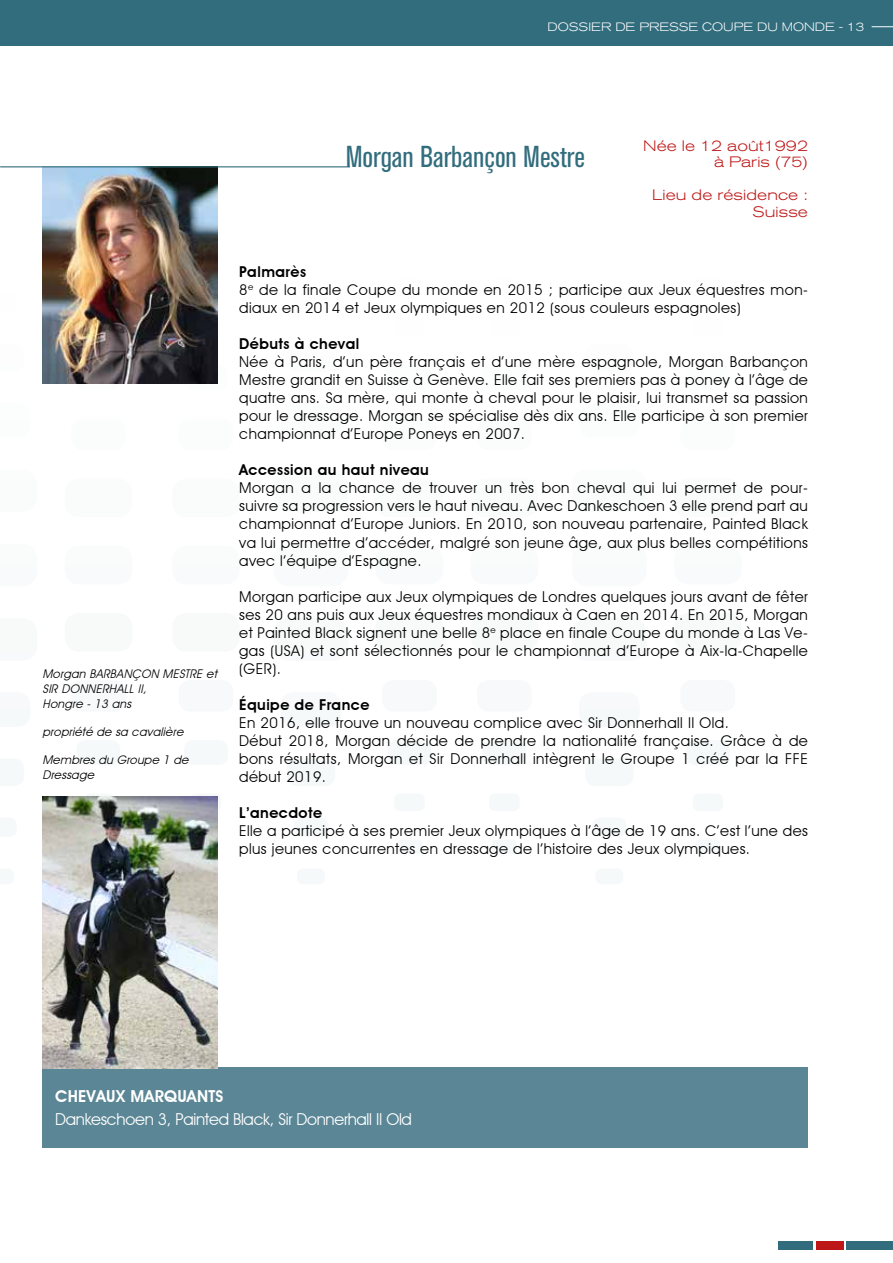
<style>
.page{position:relative;width:893px;height:1263px;background:#fff}
.page>*{position:absolute;margin:0;border:0;box-sizing:border-box;transform-origin:0 0}
.t1{font:condensed 30px "Akzidenz Grotesk BQ";color:#326d7d}
.t2{font:16.5px "Advantage";letter-spacing:-.02em;color:#fff}
.t3{font:600 16.5px "Advantage";letter-spacing:.01em;color:#fff}
.t4{font:15px/18px "Advantage";letter-spacing:.03em;color:#000}
.t5{font:600 15px "Advantage";letter-spacing:.03em;color:#000}
.t6{font:300 expanded 15px/16.5px "Akzidenz Grotesk BQ";letter-spacing:.01em;color:#be1717;text-align:right}
.t7{font:italic 12px/15px "Advantage";color:#000}
.t8{font:300 expanded 12px "Akzidenz Grotesk BQ";color:#fff}
.s1{font-weight:600}
</style>
<div class="page">
<div style="left:0;top:0;width:893px;height:45px;background:#326d7d"></div>
<div style="left:847px;top:1241px;width:46px;height:8px;background:#326d7d"></div>
<div style="left:816px;top:1241px;width:28px;height:8px;background:#be1717"></div>
<div style="left:779px;top:1241px;width:34px;height:8px;background:#326d7d"></div>
<svg style="left:872px;top:26px;width:21px;height:1px"></svg>
<div style="left:273px;top:469px;width:75px;height:43px;background:#fafcfc;border-radius:16px"></div>
<div style="left:572px;top:469px;width:75px;height:43px;background:#fafcfc;border-radius:16px"></div>
<div style="left:172px;top:478px;width:68px;height:39px;background:#fafcfc;border-radius:14px"></div>
<div style="left:470px;top:478px;width:68px;height:39px;background:#fafcfc;border-radius:14px"></div>
<div style="left:65px;top:478px;width:67px;height:39px;background:#fafcfc;border-radius:14px"></div>
<div style="left:376px;top:478px;width:67px;height:39px;background:#fafcfc;border-radius:14px"></div>
<div style="left:674px;top:478px;width:68px;height:39px;background:#fafcfc;border-radius:14px"></div>
<div style="left:273px;top:544px;width:75px;height:42px;background:#fafbfb;border-radius:16px"></div>
<div style="left:572px;top:544px;width:75px;height:42px;background:#fafbfb;border-radius:16px"></div>
<div style="left:172px;top:546px;width:68px;height:38px;background:#fafbfb;border-radius:14px"></div>
<div style="left:470px;top:546px;width:68px;height:38px;background:#fafbfb;border-radius:14px"></div>
<div style="left:65px;top:546px;width:67px;height:38px;background:#fafbfb;border-radius:14px"></div>
<div style="left:376px;top:546px;width:67px;height:38px;background:#fafbfb;border-radius:14px"></div>
<div style="left:674px;top:546px;width:68px;height:38px;background:#fafbfb;border-radius:14px"></div>
<div style="left:273px;top:618px;width:75px;height:43px;background:#f8fafa;border-radius:16px"></div>
<div style="left:572px;top:618px;width:75px;height:43px;background:#f8fafa;border-radius:16px"></div>
<div style="left:172px;top:613px;width:68px;height:39px;background:#f8fafa;border-radius:14px"></div>
<div style="left:470px;top:613px;width:68px;height:39px;background:#f8fafa;border-radius:14px"></div>
<div style="left:65px;top:613px;width:67px;height:39px;background:#f8fafa;border-radius:14px"></div>
<div style="left:376px;top:613px;width:67px;height:39px;background:#f8fafa;border-radius:14px"></div>
<div style="left:674px;top:613px;width:68px;height:39px;background:#f8fafa;border-radius:14px"></div>
<div style="left:281px;top:692px;width:60px;height:35px;background:#f6f9f9;border-radius:13px"></div>
<div style="left:579px;top:692px;width:61px;height:35px;background:#f6f9f9;border-radius:13px"></div>
<div style="left:179px;top:680px;width:54px;height:31px;background:#f7f9fa;border-radius:12px"></div>
<div style="left:477px;top:680px;width:55px;height:31px;background:#f7f9fa;border-radius:12px"></div>
<div style="left:71px;top:680px;width:55px;height:31px;background:#f7f9fa;border-radius:12px"></div>
<div style="left:382px;top:680px;width:55px;height:31px;background:#f7f9fa;border-radius:12px"></div>
<div style="left:680px;top:680px;width:55px;height:31px;background:#f7f9fa;border-radius:12px"></div>
<div style="left:287px;top:758px;width:48px;height:28px;background:#f6f9f9;border-radius:10px"></div>
<div style="left:585px;top:758px;width:49px;height:28px;background:#f6f9f9;border-radius:10px"></div>
<div style="left:184px;top:740px;width:44px;height:25px;background:#f6f9f9;border-radius:9px"></div>
<div style="left:482px;top:740px;width:44px;height:25px;background:#f6f9f9;border-radius:9px"></div>
<div style="left:77px;top:740px;width:43px;height:25px;background:#f6f9f9;border-radius:9px"></div>
<div style="left:387px;top:740px;width:44px;height:25px;background:#f6f9f9;border-radius:9px"></div>
<div style="left:686px;top:740px;width:44px;height:25px;background:#f6f9f9;border-radius:9px"></div>
<div style="left:294px;top:817px;width:34px;height:20px;background:#f6f9f9;border-radius:8px"></div>
<div style="left:592px;top:817px;width:34px;height:20px;background:#f6f9f9;border-radius:8px"></div>
<div style="left:191px;top:793px;width:30px;height:18px;background:linear-gradient(to right,#f6f9f9,#f6f9f9);border-radius:6px"></div>
<div style="left:489px;top:793px;width:31px;height:18px;background:#f6f9f9;border-radius:6px"></div>
<svg style="left:83px;top:793px;width:31px;height:18px"></svg>
<div style="left:394px;top:793px;width:31px;height:18px;background:#f6f9f9;border-radius:6px"></div>
<div style="left:692px;top:793px;width:31px;height:18px;background:#f6f9f9;border-radius:6px"></div>
<div style="left:297px;top:868px;width:28px;height:16px;background:#f6f9f9;border-radius:6px"></div>
<div style="left:595px;top:868px;width:28px;height:16px;background:#f6f9f9;border-radius:6px"></div>
<div style="left:193px;top:839px;width:26px;height:15px;background:#fafbfb;border-radius:5px"></div>
<div style="left:492px;top:839px;width:25px;height:15px;background:#f6f9f9;border-radius:5px"></div>
<div style="left:397px;top:839px;width:25px;height:15px;background:#f6f9f9;border-radius:5px"></div>
<div style="left:695px;top:839px;width:25px;height:15px;background:#f6f9f9;border-radius:5px"></div>
<svg style="left:184px;top:365px;width:44px;height:25px"></svg>
<svg style="left:77px;top:365px;width:43px;height:25px"></svg>
<div style="left:179px;top:419px;width:54px;height:31px;background:#fbfcfc;border-radius:12px"></div>
<div style="left:477px;top:419px;width:55px;height:31px;background:#fbfcfc;border-radius:12px"></div>
<div style="left:71px;top:419px;width:55px;height:31px;background:#fbfcfc;border-radius:12px"></div>
<div style="left:382px;top:419px;width:55px;height:31px;background:#fbfcfc;border-radius:12px"></div>
<div style="left:680px;top:419px;width:55px;height:31px;background:#fbfcfc;border-radius:12px"></div>
<div style="left:43px;top:1067px;width:765px;height:81px;background:#5b8695"></div>
<img style="left:43px;top:167px;width:175px;height:216px">
<img style="left:43px;top:797px;width:175px;height:272px">
<hr style="left:0;top:166px;width:350px;height:1px;background:#326d7d">
<p class="t8" style="left:548px;top:20px;width:318px">DOSSIER DE PRESSE COUPE DU MONDE - 13</p>
<p class="t7" style="left:43px;top:666px;width:179px">Morgan BARBANÇON MESTRE et<br>SIR DONNERHALL II,<br>Hongre - 13 ans</p>
<p class="t7" style="left:43px;top:724px;width:145px">propriété de sa cavalière</p>
<p class="t7" style="left:43px;top:752px;width:150px">Membres du Groupe 1 de<br>Dressage</p>
<h1 class="t1" style="left:346px;top:140px;width:241px">Morgan Barbançon Mestre</h1>
<p class="t6" style="left:643px;top:137px;width:166px">Née le 12 août1992 à Paris (75)</p>
<p class="t6" style="left:652px;top:187px;width:157px">Lieu de résidence :<br>Suisse</p>
<p class="t4" style="left:239px;top:263px;width:570px"><span class="s1">Palmarès<br></span>8<sup>e</sup> de la finale Coupe du monde en 2015 ; participe aux Jeux équestres mon&shy;diaux en 2014 et Jeux olympiques en 2012 (sous couleurs espagnoles)</p>
<p class="t5" style="left:239px;top:335px;width:122px">Débuts à cheval</p>
<p class="t4" style="left:239px;top:353px;width:570px;text-align:justify">Née à Paris, d’un père français et d’une mère espagnole, Morgan Barbançon Mestre grandit en Suisse à Genève. Elle fait ses premiers pas à poney à l’âge de quatre ans. Sa mère, qui monte à cheval pour le plaisir, lui transmet sa passion pour le dressage. Morgan se spécialise dès dix ans. Elle participe à son premier championnat d’Europe Poneys en 2007.</p>
<p class="t5" style="left:239px;top:461px;width:191px">Accession au haut niveau</p>
<p class="t4" style="left:239px;top:479px;width:570px;text-align:justify">Morgan a la chance de trouver un très bon cheval qui lui permet de pour&shy;suivre sa progression vers le haut niveau. Avec Dankeschoen 3 elle prend part au championnat d’Europe Juniors. En 2010, son nouveau partenaire, Painted Black va lui permettre d’accéder, malgré son jeune âge, aux plus belles compétitions avec l’équipe d’Espagne.</p>
<p class="t4" style="left:239px;top:587px;width:570px;text-align:justify">Morgan participe aux Jeux olympiques de Londres quelques jours avant de fêter ses 20 ans puis aux Jeux équestres mondiaux à Caen en 2014. En 2015, Morgan et Painted Black signent une belle 8<sup>e</sup> place en finale Coupe du monde à Las Ve&shy;gas (USA) et sont sélectionnés pour le championnat d’Europe à Aix-la-Chapelle (GER).</p>
<p class="t5" style="left:239px;top:695px;width:132px">Équipe de France</p>
<p class="t4" style="left:239px;top:713px;width:570px">En 2016, elle trouve un nouveau complice avec Sir Donnerhall II Old.<br>Début 2018, Morgan décide de prendre la nationalité française. Grâce à de bons résultats, Morgan et Sir Donnerhall intègrent le Groupe 1 créé par la FFE début 2019.</p>
<p class="t5" style="left:239px;top:803px;width:84px">L’anecdote</p>
<p class="t4" style="left:239px;top:821px;width:570px">Elle a participé à ses premier Jeux olympiques à l’âge de 19 ans. C’est l’une des plus jeunes concurrentes en dressage de l’histoire des Jeux olympiques.</p>
<p class="t3" style="left:55px;top:1087px;width:170px">CHEVAUX MARQUANTS</p>
<p class="t2" style="left:55px;top:1109px;width:358px">Dankeschoen 3, Painted Black, Sir Donnerhall II Old</p>
</div>
